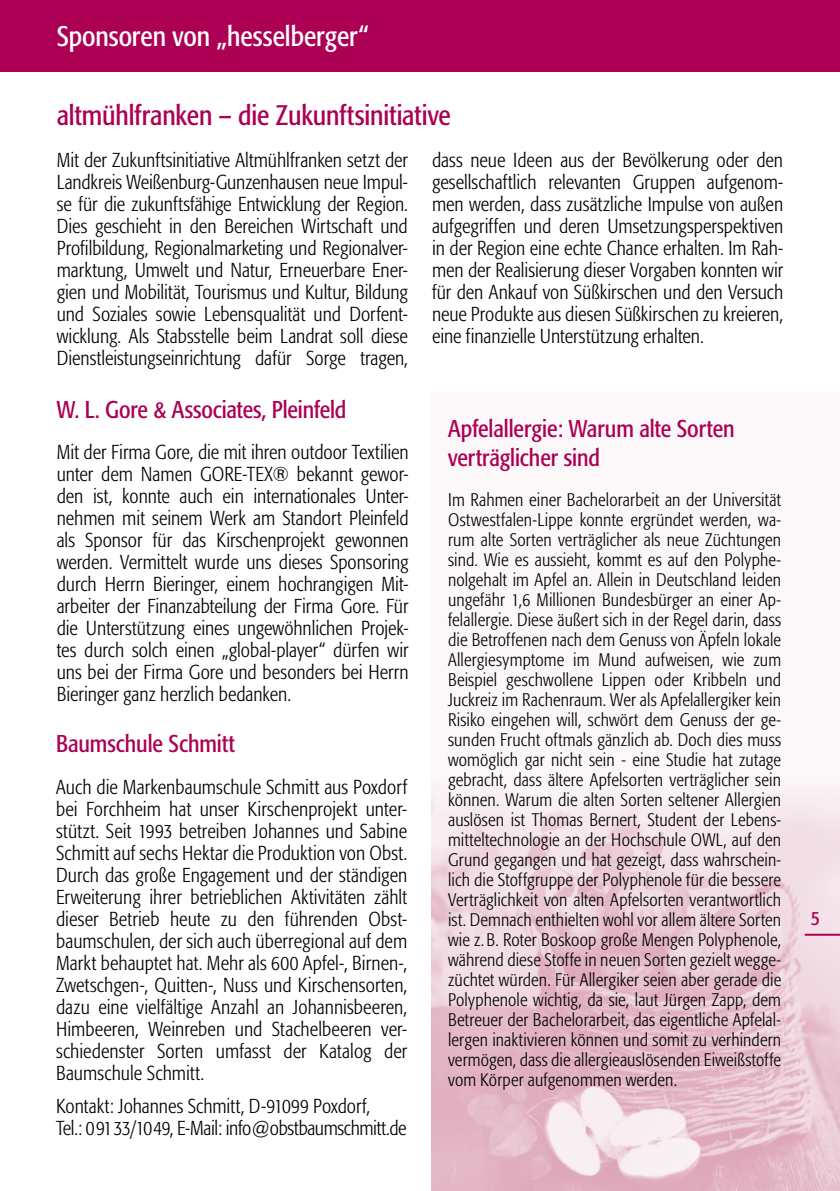
<style>
.page{position:relative;width:840px;height:1191px;background:#fff}
.page>*{position:absolute;margin:0;border:0;box-sizing:border-box;transform-origin:0 0}
.t1{font:condensed 28px "Formata";letter-spacing:-.005em;color:#ab0054}
.t2{font:condensed 28px "Formata";letter-spacing:-.005em;color:#fff}
.t3{font:condensed 24px/28.8px "Formata";letter-spacing:-.005em;color:#ab0054}
.t4{font:300 condensed 20px/22px "Formata";color:#000;text-align:justify}
.t5{font:condensed 20px "Formata";color:#ab0054}
.t6{font:300 condensed 18px/20px "Formata";letter-spacing:.01em;color:#000;text-align:justify}
</style>
<div class="page">
<div style="left:431px;top:392px;width:408px;height:799px;background:#fcf8f9"></div>
<img style="left:431px;top:796px;width:408px;height:395px">
<hr style="left:804px;top:933px;width:35px;height:2px;background:#ab0054">
<div style="left:0;top:0;width:839px;height:72px;background:#ab0054"></div>
<h1 class="t2" style="left:57px;top:19px;width:313px">Sponsoren von „hesselberger“</h1>
<h1 class="t1" style="left:57px;top:99px;width:395px">altmühlfranken – die Zukunftsinitiative</h1>
<p class="t4" style="left:57px;top:149px;width:352px">Mit der Zukunftsinitiative Altmühlfranken setzt der Landkreis Weißenburg-Gunzenhausen neue Impul&shy;se für die zukunftsfähige Entwicklung der Region.<br>Dies geschieht in den Bereichen Wirtschaft und Profilbildung, Regionalmarketing und Regionalver&shy;marktung, Umwelt und Natur, Erneuerbare Ener&shy;gien und Mobilität, Tourismus und Kultur, Bildung und Soziales sowie Lebensqualität und Dorfent&shy;wicklung. Als Stabsstelle beim Landrat soll diese Dienstleistungseinrichtung dafür Sorge tragen,</p>
<p class="t4" style="left:432px;top:149px;width:352px">dass neue Ideen aus der Bevölkerung oder den gesellschaftlich relevanten Gruppen aufgenom&shy;men werden, dass zusätzliche Impulse von außen aufgegriffen und deren Umsetzungsperspektiven in der Region eine echte Chance erhalten. Im Rah&shy;men der Realisierung dieser Vorgaben konnten wir für den Ankauf von Süßkirschen und den Versuch neue Produkte aus diesen Süßkirschen zu kreieren, eine finanzielle Unterstützung erhalten.</p>
<p class="t3" style="left:57px;top:395px;width:291px">W. L. Gore &amp; Associates, Pleinfeld</p>
<p class="t3" style="left:448px;top:414px;width:288px">Apfelallergie: Warum alte Sorten verträglicher sind</p>
<p class="t4" style="left:57px;top:441px;width:353px">Mit der Firma Gore, die mit ihren outdoor Textilien unter dem Namen GORE-TEX® bekannt gewor&shy;den ist, konnte auch ein internationales Unter&shy;nehmen mit seinem Werk am Standort Pleinfeld als Sponsor für das Kirschenprojekt gewonnen werden. Vermittelt wurde uns dieses Sponsoring durch Herrn Bieringer, einem hochrangigen Mit&shy;arbeiter der Finanzabteilung der Firma Gore. Für die Unterstützung eines ungewöhnlichen Projek&shy;tes durch solch einen „global-player“ dürfen wir uns bei der Firma Gore und besonders bei Herrn Bieringer ganz herzlich bedanken.</p>
<p class="t3" style="left:56px;top:730px;width:180px">Baumschule Schmitt</p>
<p class="t6" style="left:448px;top:490px;width:334px">Im Rahmen einer Bachelorarbeit an der Universität Ostwestfalen-Lippe konnte ergründet werden, wa&shy;rum alte Sorten verträglicher als neue Züchtungen sind. Wie es aussieht, kommt es auf den Polyphe&shy;nolgehalt im Apfel an. Allein in Deutschland leiden ungefähr 1,6 Millionen Bundesbürger an einer Ap&shy;felallergie. Diese äußert sich in der Regel darin, dass die Betroffenen nach dem Genuss von Äpfeln lokale Allergiesymptome im Mund aufweisen, wie zum Beispiel geschwollene Lippen oder Kribbeln und Juckreiz im Rachenraum. Wer als Apfelallergiker kein Risiko eingehen will, schwört dem Genuss der ge&shy;sunden Frucht oftmals gänzlich ab. Doch dies muss womöglich gar nicht sein - eine Studie hat zutage gebracht, dass ältere Apfelsorten verträglicher sein können. Warum die alten Sorten seltener Allergien auslösen ist Thomas Bernert, Student der Lebens&shy;mitteltechnologie an der Hochschule OWL, auf den Grund gegangen und hat gezeigt, dass wahrschein&shy;lich die Stoffgruppe der Polyphenole für die bessere Verträglichkeit von alten Apfelsorten verantwortlich ist. Demnach enthielten wohl vor allem ältere Sorten wie z. B. Roter Boskoop große Mengen Polyphenole, während diese Stoffe in neuen Sorten gezielt wegge&shy;züchtet würden. Für Allergiker seien aber gerade die Polyphenole wichtig, da sie, laut Jürgen Zapp, dem Betreuer der Bachelorarbeit, das eigentliche Apfelal&shy;lergen inaktivieren können und somit zu verhindern vermögen, dass die allergieauslösenden Eiweißstoffe vom Körper aufgenommen werden.</p>
<p class="t4" style="left:56px;top:776px;width:352px">Auch die Markenbaumschule Schmitt aus Poxdorf bei Forchheim hat unser Kirschenprojekt unter&shy;stützt. Seit 1993 betreiben Johannes und Sabine Schmitt auf sechs Hektar die Produktion von Obst.<br>Durch das große Engagement und der ständigen Erweiterung ihrer betrieblichen Aktivitäten zählt dieser Betrieb heute zu den führenden Obst&shy;baumschulen, der sich auch überregional auf dem Markt behauptet hat. Mehr als 600 Apfel-, Birnen-, Zwetschgen-, Quitten-, Nuss und Kirschensorten, dazu eine vielfältige Anzahl an Johannisbeeren, Himbeeren, Weinreben und Stachelbeeren ver&shy;schiedenster Sorten umfasst der Katalog der Baumschule Schmitt.</p>
<p class="t4" style="left:56px;top:1095px;width:351px">Kontakt: Johannes Schmitt, D-91099 Poxdorf,<br>Tel.: 09133/1049, E-Mail: info@obstbaumschmitt.de</p>
<p class="t5" style="left:810px;top:906px;width:11px">5</p>
</div>
